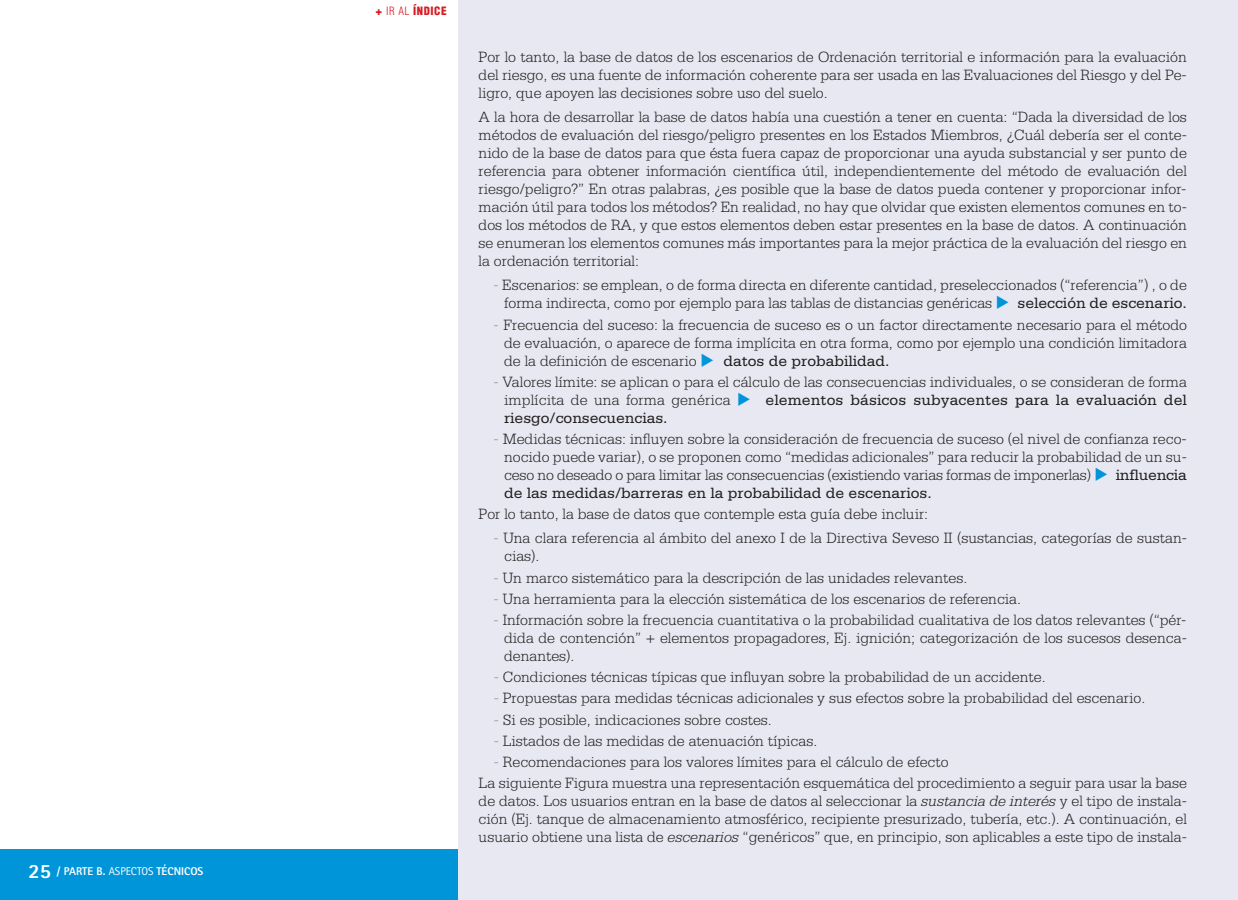
<style>
.page{position:relative;width:1238px;height:900px;background:#fff}
.page>*{position:absolute;margin:0;border:0;box-sizing:border-box;transform-origin:0 0}
.t1{font:300 15.75px/18px "Serifa";color:#231f20;text-align:justify}
.t2{font:15.75px "Serifa";color:#231f20}
.t3{font:800 11.25px "Rotis Sans Serif";color:#fff}
.t4{font:900 condensed 11.25px "Helvetica";letter-spacing:.05em;color:#d71c24}
.s1{font-size:20.25px}
.s2{font-weight:400}
.s3{font-family:"Helvetica Neue";font-stretch:normal}
.s4{font-weight:300}
.s5{color:#939598}
.s6{font-style:italic}
</style>
<div class="page">
<div style="left:0;top:849px;width:574px;height:51px;background:#0095d9"></div>
<div style="left:458px;top:0;width:779px;height:900px;background:#e7e8f2"></div>
<p class="t3" style="left:29px;top:867px;width:176px"><span class="s1">25</span> / PARTE B. <span class="s2">ASPECTOS</span> TÉCNICOS</p>
<p class="t4" style="left:375px;top:5px;width:73px"><span class="s3">+</span> <span class="s4">IR AL</span> ÍNDICE</p>
<p class="t1" style="left:478px;top:49px;width:709px">Por lo tanto, la base de datos de los escenarios de Ordenación territorial e información para la evaluación del riesgo, es una fuente de información coherente para ser usada en las Evaluaciones del Riesgo y del Pe&shy;ligro, que apoyen las decisiones sobre uso del suelo.</p>
<p class="t1" style="left:478px;top:109px;width:709px">A la hora de desarrollar la base de datos había una cuestión a tener en cuenta: “Dada la diversidad de los métodos de evaluación del riesgo/peligro presentes en los Estados Miembros, ¿Cuál debería ser el conte&shy;nido de la base de datos para que ésta fuera capaz de proporcionar una ayuda substancial y ser punto de referencia para obtener información científica útil, independientemente del método de evaluación del riesgo/peligro?” En otras palabras, ¿es posible que la base de datos pueda contener y proporcionar infor&shy;mación útil para todos los métodos? En realidad, no hay que olvidar que existen elementos comunes en to&shy;dos los métodos de RA, y que estos elementos deben estar presentes en la base de datos. A continuación se enumeran los elementos comunes más importantes para la mejor práctica de la evaluación del riesgo en la ordenación territorial:</p>
<p class="t1" style="left:504px;top:277px;width:684px;text-indent:-10px"><span class="s5">-</span> Escenarios: se emplean, o de forma directa en diferente cantidad, preseleccionados (“referencia”) , o de forma indirecta, como por ejemplo para las tablas de distancias genéricas</p>
<p class="t2" style="left:1017px;top:298px;width:171px">selección de escenario.</p>
<p class="t1" style="left:504px;top:317px;width:684px;text-indent:-10px"><span class="s5">-</span> Frecuencia del suceso: la frecuencia de suceso es o un factor directamente necesario para el método de evaluación, o aparece de forma implícita en otra forma, como por ejemplo una condición limitadora de la definición de escenario</p>
<p class="t2" style="left:723px;top:355px;width:168px">datos de probabilidad.</p>
<p class="t1" style="left:504px;top:374px;width:684px;text-indent:-10px"><span class="s5">-</span> Valores límite: se aplican o para el cálculo de las consecuencias individuales, o se consideran de forma implícita de una forma genérica</p>
<p class="t2" style="left:765px;top:394px;width:423px">elementos básicos subyacentes para la evaluación del</p>
<p class="t2" style="left:504px;top:412px;width:165px">riesgo/consecuencias.</p>
<p class="t1" style="left:504px;top:431px;width:684px;text-indent:-10px"><span class="s5">-</span> Medidas técnicas: influyen sobre la consideración de frecuencia de suceso (el nivel de confianza reco&shy;nocido puede variar), o se proponen como “medidas adicionales” para reducir la probabilidad de un su&shy;ceso no deseado o para limitar las consecuencias (existiendo varias formas de imponerlas)</p>
<p class="t2" style="left:1115px;top:470px;width:73px">influencia</p>
<p class="t2" style="left:504px;top:488px;width:429px">de las medidas/barreras en la probabilidad de escenarios.</p>
<p class="t1" style="left:478px;top:506px;width:451px">Por lo tanto, la base de datos que contemple esta guía debe incluir:</p>
<p class="t1" style="left:504px;top:531px;width:684px;text-indent:-10px"><span class="s5">-</span> Una clara referencia al ámbito del anexo I de la Directiva Seveso II (sustancias, categorías de sustan&shy;cias).</p>
<p class="t1" style="left:493px;top:570px;width:475px"><span class="s5">-</span> Un marco sistemático para la descripción de las unidades relevantes.</p>
<p class="t1" style="left:493px;top:591px;width:529px"><span class="s5">-</span> Una herramienta para la elección sistemática de los escenarios de referencia.</p>
<p class="t1" style="left:504px;top:612px;width:684px;text-indent:-10px"><span class="s5">-</span> Información sobre la frecuencia cuantitativa o la probabilidad cualitativa de los datos relevantes (“pér&shy;dida de contención” + elementos propagadores, Ej. ignición; categorización de los sucesos desenca&shy;denantes).</p>
<p class="t1" style="left:493px;top:669px;width:553px"><span class="s5">-</span> Condiciones técnicas típicas que influyan sobre la probabilidad de un accidente.</p>
<p class="t1" style="left:493px;top:691px;width:653px"><span class="s5">-</span> Propuestas para medidas técnicas adicionales y sus efectos sobre la probabilidad del escenario.</p>
<p class="t1" style="left:493px;top:712px;width:280px"><span class="s5">-</span> Si es posible, indicaciones sobre costes.</p>
<p class="t1" style="left:493px;top:733px;width:325px"><span class="s5">-</span> Listados de las medidas de atenuación típicas.</p>
<p class="t1" style="left:478px;top:753px;width:709px;line-height:21.2px;text-indent:15px"><span class="s5">-</span> Recomendaciones para los valores límites para el cálculo de efecto<br>La siguiente Figura muestra una representación esquemática del procedimiento a seguir para usar la base</p>
<p class="t1" style="left:478px;top:793px;width:709px">de datos. Los usuarios entran en la base de datos al seleccionar la <span class="s6">sustancia de interés</span> y el tipo de instala&shy;ción (Ej. tanque de almacenamiento atmosférico, recipiente presurizado, tubería, etc.). A continuación, el usuario obtiene una lista de <span class="s6">escenarios</span> “genéricos” que, en principio, son aplicables a este tipo de instala-</p>
</div>
